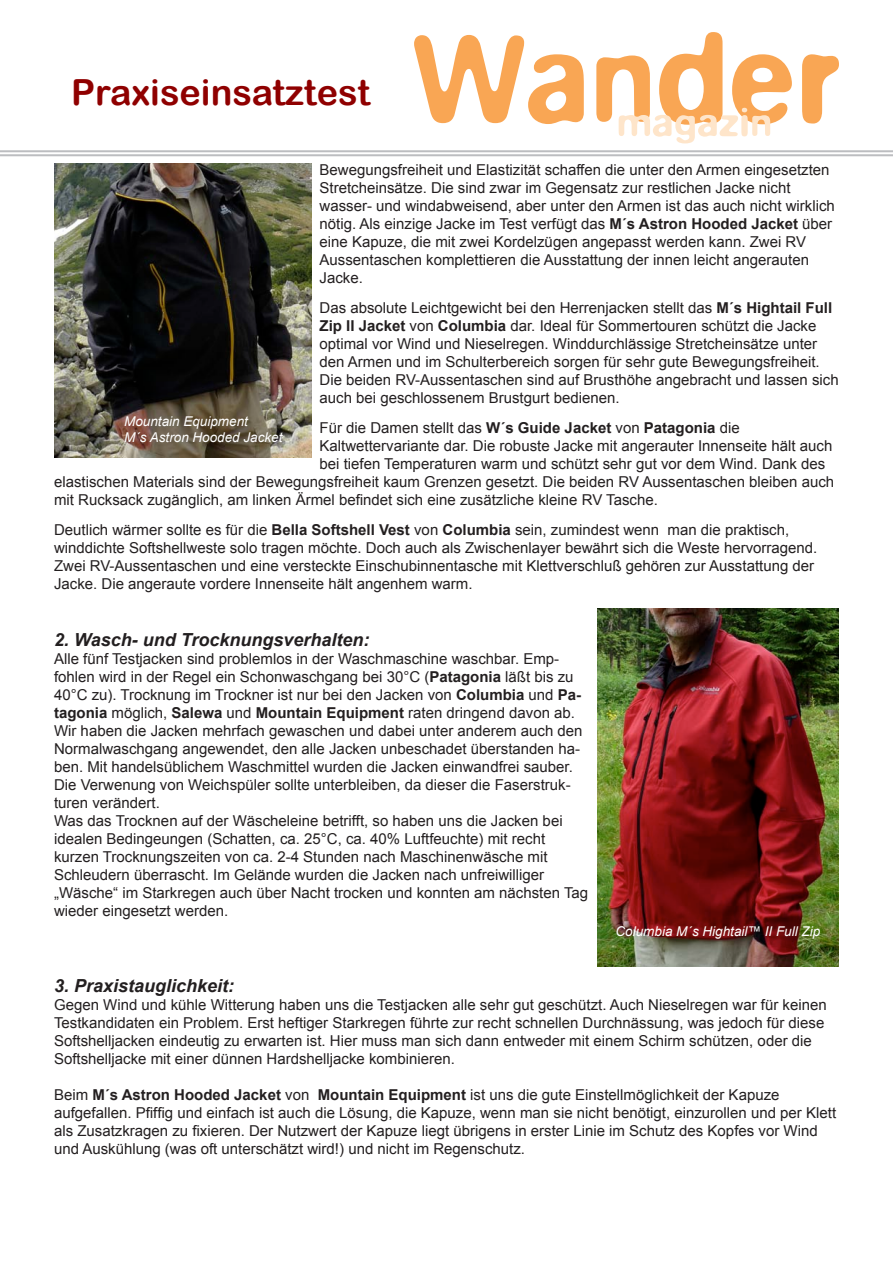
<style>
.page{position:relative;width:893px;height:1263px;background:#fff}
.page>*{position:absolute;margin:0;border:0;box-sizing:border-box;transform-origin:0 0}
.t1{font:36px "Arial Rounded MT Bold";color:#8f0000}
.t2{font:italic 700 18px "Arial";color:#231f20}
.t3{font:15px/18px "Arial";color:#231f20}
.t4{font:italic 13.5px "Arial";color:#fff}
.s1{font-weight:700}
</style>
<div class="page">
<hr style="left:0;top:150px;width:893px;height:2px;background:#bcbdc0">
<hr style="left:0;top:154px;width:893px;height:2px;background:#bcbdc0">
<svg style="left:414px;top:35px;width:170px;height:89px"></svg>
<svg style="left:802px;top:54px;width:37px;height:70px"></svg>
<svg style="left:596px;top:32px;width:196px;height:111px"></svg>
<img style="left:597px;top:608px;width:242px;height:358px">
<img style="left:54px;top:164px;width:257px;height:293px">
<h1 class="t1" style="left:71px;top:71px;width:301px">Praxiseinsatztest</h1>
<p class="t3" style="left:320px;top:161px;width:517px">Bewegungsfreiheit und Elastizität schaffen die unter den Armen eingesetzten Stretcheinsätze. Die sind zwar im Gegensatz zur restlichen Jacke nicht wasser- und windabweisend, aber unter den Armen ist das auch nicht wirklich nötig. Als einzige Jacke im Test verfügt das <span class="s1">M´s Astron Hooded Jacket</span> über eine Kapuze, die mit zwei Kordelzügen angepasst werden kann. Zwei RV Aussentaschen komplettieren die Ausstattung der innen leicht angerauten Jacke.</p>
<p class="t3" style="left:320px;top:299px;width:521px">Das absolute Leichtgewicht bei den Herrenjacken stellt das <span class="s1">M´s Hightail Full Zip II Jacket</span> von <span class="s1">Columbia</span> dar. Ideal für Sommertouren schützt die Jacke optimal vor Wind und Nieselregen. Winddurchlässige Stretcheinsätze unter den Armen und im Schulterbereich sorgen für sehr gute Bewegungsfreiheit.<br>Die beiden RV-Aussentaschen sind auf Brusthöhe angebracht und lassen sich auch bei geschlossenem Brustgurt bedienen.</p>
<p class="t3" style="left:320px;top:419px;width:422px">Für die Damen stellt das <span class="s1">W´s Guide Jacket</span> von <span class="s1">Patagonia</span> die</p>
<p class="t3" style="left:320px;top:437px;width:514px">Kaltwettervariante dar. Die robuste Jacke mit angerauter Innenseite hält auch</p>
<p class="t3" style="left:320px;top:455px;width:507px">bei tiefen Temperaturen warm und schützt sehr gut vor dem Wind. Dank des</p>
<p class="t3" style="left:54px;top:473px;width:782px">elastischen Materials sind der Bewegungsfreiheit kaum Grenzen gesetzt. Die beiden RV Aussentaschen bleiben auch</p>
<p class="t3" style="left:54px;top:491px;width:605px">mit Rucksack zugänglich, am linken Ärmel befindet sich eine zusätzliche kleine RV Tasche.</p>
<p class="t3" style="left:54px;top:521px;width:765px">Deutlich wärmer sollte es für die <span class="s1">Bella Softshell Vest</span> von <span class="s1">Columbia</span> sein, zumindest wenn man die praktisch, winddichte Softshellweste solo tragen möchte. Doch auch als Zwischenlayer bewährt sich die Weste hervorragend.<br>Zwei RV-Aussentaschen und eine versteckte Einschubinnentasche mit Klettverschluß gehören zur Ausstattung der Jacke. Die angeraute vordere Innenseite hält angenhem warm.</p>
<p class="t4" style="left:124px;top:412px;width:125px">Mountain Equipment</p>
<p class="t4" style="left:124px;top:428px;width:160px">M´s Astron Hooded Jacket</p>
<p class="t2" style="left:54px;top:628px;width:317px">2. Wasch- und Trocknungsverhalten:</p>
<p class="t3" style="left:54px;top:650px;width:529px">Alle fünf Testjacken sind problemlos in der Waschmaschine waschbar. Emp&shy;fohlen wird in der Regel ein Schonwaschgang bei 30°C (<span class="s1">Patagonia</span> läßt bis zu 40°C zu). Trocknung im Trockner ist nur bei den Jacken von <span class="s1">Columbia</span> und <span class="s1">Pa&shy;tagonia</span> möglich, <span class="s1">Salewa</span> und <span class="s1">Mountain Equipment</span> raten dringend davon ab.</p>
<p class="t3" style="left:54px;top:722px;width:530px">Wir haben die Jacken mehrfach gewaschen und dabei unter anderem auch den Normalwaschgang angewendet, den alle Jacken unbeschadet überstanden ha&shy;ben. Mit handelsüblichem Waschmittel wurden die Jacken einwandfrei sauber.<br>Die Verwenung von Weichspüler sollte unterbleiben, da dieser die Faserstruk&shy;turen verändert.</p>
<p class="t3" style="left:54px;top:812px;width:536px">Was das Trocknen auf der Wäscheleine betrifft, so haben uns die Jacken bei idealen Bedingeungen (Schatten, ca. 25°C, ca. 40% Luftfeuchte) mit recht kurzen Trocknungszeiten von ca. 2-4 Stunden nach Maschinenwäsche mit Schleudern überrascht. Im Gelände wurden die Jacken nach unfreiwilliger „Wäsche“ im Starkregen auch über Nacht trocken und konnten am nächsten Tag wieder eingesetzt werden.</p>
<p class="t4" style="left:615px;top:922px;width:206px">Columbia M´s Hightail™ II Full Zip</p>
<p class="t2" style="left:54px;top:974px;width:182px">3. Praxistauglichkeit:</p>
<p class="t3" style="left:54px;top:996px;width:774px">Gegen Wind und kühle Witterung haben uns die Testjacken alle sehr gut geschützt. Auch Nieselregen war für keinen Testkandidaten ein Problem. Erst heftiger Starkregen führte zur recht schnellen Durchnässung, was jedoch für diese Softshelljacken eindeutig zu erwarten ist. Hier muss man sich dann entweder mit einem Schirm schützen, oder die Softshelljacke mit einer dünnen Hardshelljacke kombinieren.</p>
<p class="t3" style="left:54px;top:1086px;width:784px">Beim <span class="s1">M´s Astron Hooded Jacket</span> von <span class="s1">Mountain Equipment</span> ist uns die gute Einstellmöglichkeit der Kapuze aufgefallen. Pfiffig und einfach ist auch die Lösung, die Kapuze, wenn man sie nicht benötigt, einzurollen und per Klett als Zusatzkragen zu fixieren. Der Nutzwert der Kapuze liegt übrigens in erster Linie im Schutz des Kopfes vor Wind und Auskühlung (was oft unterschätzt wird!) und nicht im Regenschutz.</p>
</div>
